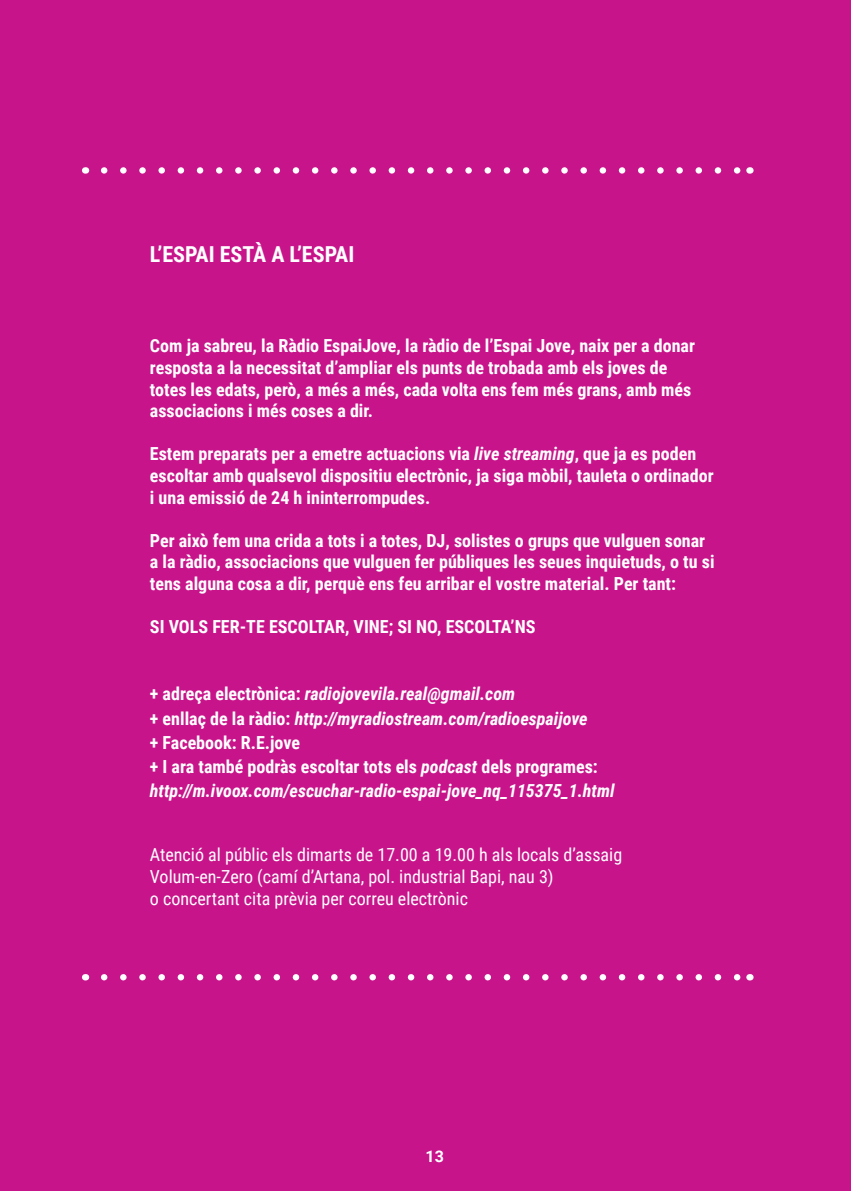
<style>
.page{position:relative;width:851px;height:1191px;background:#fff}
.page>*{position:absolute;margin:0;border:0;box-sizing:border-box;transform-origin:0 0}
.t1{font:700 22px "Roboto Condensed";color:#fff}
.t2{font:700 18px/21.6px "Roboto Condensed";color:#fff}
.t3{font:italic 700 18px/24px "Roboto Condensed";color:#fff}
.t4{font:18px/21.6px "Roboto Condensed";color:#fff}
.t5{font:700 16px "Roboto";color:#fff}
.s1{font-style:italic}
.s2{font-style:normal}
</style>
<div class="page">
<div style="left:0;top:0;width:850px;height:1191px;background:#c8148a"></div>
<svg style="left:104px;top:167px;width:635px;height:7px"></svg>
<svg style="left:104px;top:974px;width:635px;height:6px"></svg>
<p class="t1" style="left:150px;top:239px;width:206px">L’ESPAI ESTÀ A L’ESPAI</p>
<p class="t2" style="left:150px;top:334px;width:546px">Com ja sabreu, la Ràdio EspaiJove, la ràdio de l’Espai Jove, naix per a donar resposta a la necessitat d’ampliar els punts de trobada amb els joves de totes les edats, però, a més a més, cada volta ens fem més grans, amb més associacions i més coses a dir.</p>
<p class="t2" style="left:150px;top:442px;width:565px">Estem preparats per a emetre actuacions via <span class="s1">live streaming</span>, que ja es poden escoltar amb qualsevol dispositiu electrònic, ja siga mòbil, tauleta o ordinador i una emissió de 24 h ininterrompudes.</p>
<p class="t2" style="left:150px;top:529px;width:566px">Per això fem una crida a tots i a totes, DJ, solistes o grups que vulguen sonar a la ràdio, associacions que vulguen fer públiques les seues inquietuds, o tu si tens alguna cosa a dir, perquè ens feu arribar el vostre material. Per tant:</p>
<p class="t2" style="left:150px;top:615px;width:387px">SI VOLS FER-TE ESCOLTAR, VINE; SI NO, ESCOLTA’NS</p>
<p class="t3" style="left:150px;top:681px;width:466px"><span class="s2">+ adreça electrònica:</span> radiojovevila.real@gmail.com<br><span class="s2">+ enllaç de la ràdio:</span> http://myradiostream.com/radioespaijove<br><span class="s2">+ Facebook: R.E.jove<br>+ I ara també podràs escoltar tots els</span> podcast <span class="s2">dels programes: </span>http://m.ivoox.com/escuchar-radio-espai-jove_nq_115375_1.html</p>
<p class="t4" style="left:150px;top:843px;width:474px">Atenció al públic els dimarts de 17.00 a 19.00 h als locals d’assaig<br>Volum-en-Zero (camí d’Artana, pol. industrial Bapi, nau 3)<br>o concertant cita prèvia per correu electrònic</p>
<p class="t5" style="left:425px;top:1144px;width:20px">13</p>
</div>
